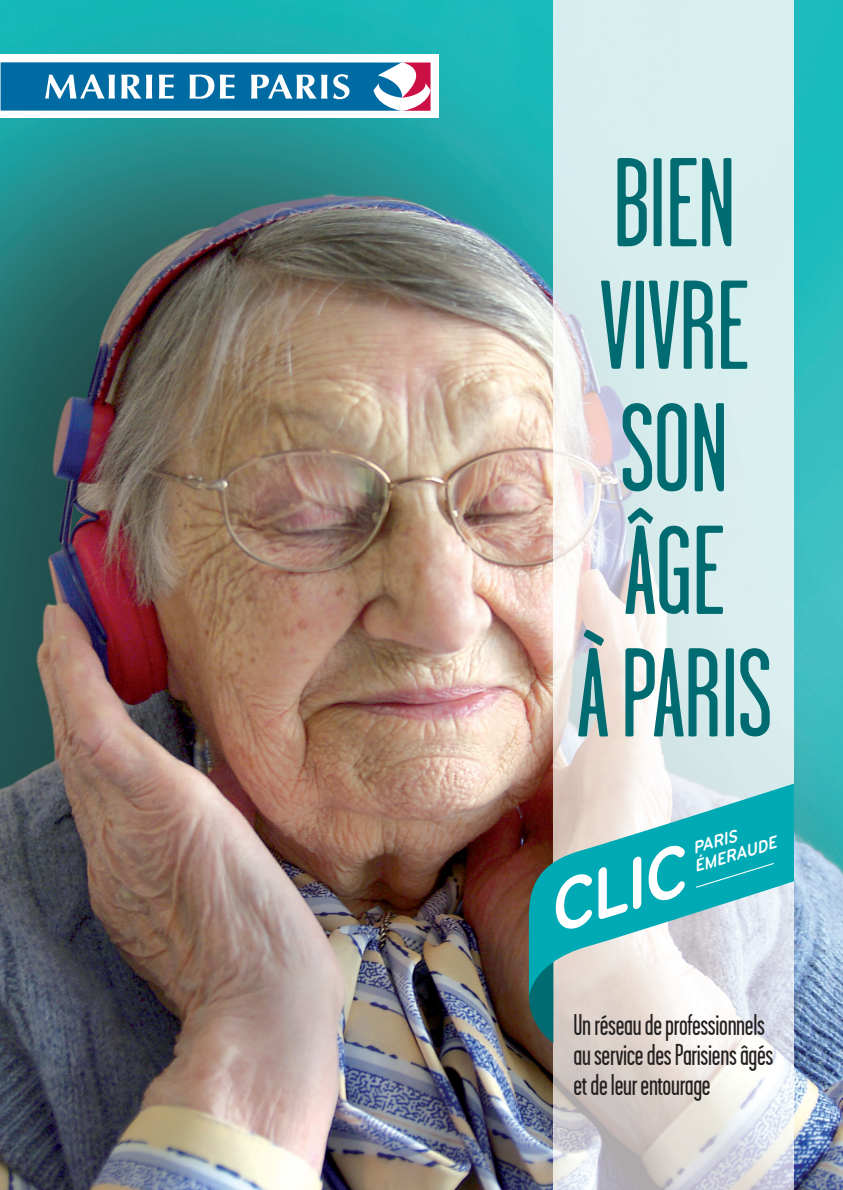
<style>
.page{position:relative;width:843px;height:1190px;background:#fff}
.page>*{position:absolute;margin:0;border:0;box-sizing:border-box;transform-origin:0 0}
.t1{font:126px/122.4px "Garage Gothic";letter-spacing:-.01em;color:#006b70;text-align:center}
.t2{font:italic 700 condensed 72.8px "Bryant";color:#fff}
.t3{font:30px/30px "Garage Gothic";letter-spacing:-.01em;color:#231f20}
.t4{font:italic 700 condensed 17.8px/17.8px "Bryant";color:#fff}
</style>
<div class="page">
<img style="left:0;top:0;width:842px;height:1189px">
<img style="left:553px;top:0;width:240px;height:1189px">
<svg style="left:528px;top:996px;width:25px;height:46px"></svg>
<svg style="left:528px;top:783px;width:265px;height:213px;background:#78bfc3"></svg>
<svg style="left:695px;top:862px;width:78px;height:25px;background:#0badb8"></svg>
<div style="left:0;top:54px;width:439px;height:64px;background:#fff"></div>
<svg style="left:9px;top:62px;width:422px;height:49px"></svg>
<svg style="left:0;top:0;width:6px;height:2px"></svg>
<h1 class="t1" style="left:576px;top:143px;width:196px">BIEN<br>VIVRE<br>SON<br>ÂGE<br>À PARIS</h1>
<h2 class="t2" style="left:534px;top:874px;width:142px;rotate:-17deg">CLIC</h2>
<p class="t4" style="left:686px;top:841px;width:87px;rotate:-17deg">PARIS<br>ÉMERAUDE</p>
<p class="t3" style="left:573px;top:1010px;width:201px">Un réseau de professionnels au service des Parisiens âgés et de leur entourage</p>
</div>
